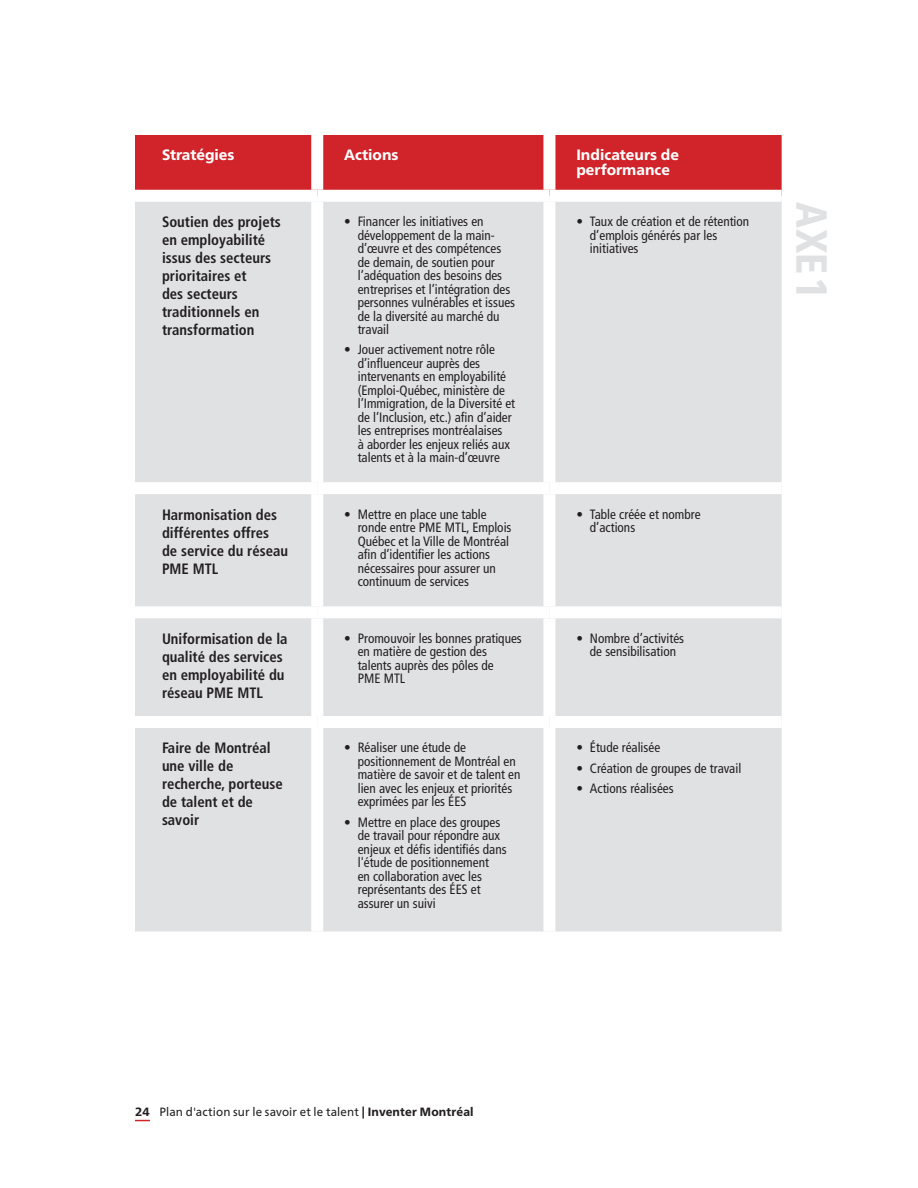
<style>
.page{position:relative;width:918px;height:1188px;background:#fff}
.page>*{position:absolute;margin:0;border:0;box-sizing:border-box;transform-origin:0 0}
.Titre{font:800 condensed 43.5px "Frutiger Neue LT Pro";color:#e0e1e3;scale:.94 1}
.Texte{font:700 condensed 15px/18px "Frutiger";color:#231f20}
.TAB_Enoncé{font:800 15px/15px "Frutiger Neue LT Pro";color:#fff}
.t1{font:condensed 13.5px/13.5px "Frutiger";color:#231f20}
.t2{font:12px "Frutiger Neue LT Pro";letter-spacing:.01em;color:#231f20;scale:.96 1}
.s1{font-weight:800}
</style>
<div class="page">
<svg style="left:135px;top:1120px;width:15px;height:1px"></svg>
<div style="left:135px;top:135px;width:647px;height:55px;background:#d1232a"></div>
<div style="left:135px;top:202px;width:647px;height:730px;background:#e0e1e3"></div>
<div style="left:311px;top:135px;width:12px;height:55px;background:#fff"></div>
<div style="left:543px;top:135px;width:12px;height:55px;background:#fff"></div>
<div style="left:311px;top:202px;width:12px;height:280px;background:#fff"></div>
<div style="left:543px;top:202px;width:12px;height:280px;background:#fff"></div>
<div style="left:311px;top:618px;width:12px;height:98px;background:#fff"></div>
<div style="left:543px;top:618px;width:12px;height:98px;background:#fff"></div>
<div style="left:311px;top:728px;width:12px;height:204px;background:#fff"></div>
<div style="left:543px;top:728px;width:12px;height:204px;background:#fff"></div>
<div style="left:135px;top:482px;width:182px;height:12px;background:#fff"></div>
<div style="left:317px;top:482px;width:232px;height:12px;background:#fff"></div>
<div style="left:549px;top:482px;width:233px;height:12px;background:#fff"></div>
<div style="left:311px;top:494px;width:12px;height:112px;background:#fff"></div>
<div style="left:543px;top:494px;width:12px;height:112px;background:#fff"></div>
<div style="left:135px;top:606px;width:182px;height:12px;background:#fff"></div>
<div style="left:317px;top:606px;width:232px;height:12px;background:#fff"></div>
<div style="left:549px;top:606px;width:233px;height:12px;background:#fff"></div>
<div style="left:135px;top:716px;width:182px;height:12px;background:#fff"></div>
<div style="left:317px;top:716px;width:232px;height:12px;background:#fff"></div>
<div style="left:549px;top:716px;width:233px;height:12px;background:#fff"></div>
<p class="TAB_Enoncé" style="left:162px;top:147px;width:74px">Stratégies</p>
<p class="TAB_Enoncé" style="left:344px;top:147px;width:56px">Actions</p>
<p class="TAB_Enoncé" style="left:576px;top:147px;width:104px">Indicateurs de performance</p>
<p class="Texte" style="left:162px;top:213px;width:120px">Soutien des projets en employabilité issus des secteurs prioritaires et<br>des secteurs traditionnels en transformation</p>
<p class="t1" style="left:358px;top:215px;width:159px;text-indent:-14px">• Financer les initiatives en développement de la main&shy;d’œuvre et des compétences de demain, de soutien pour l’adéquation des besoins des entreprises et l’intégration des personnes vulnérables et issues de la diversité au marché du travail</p>
<p class="t1" style="left:358px;top:343px;width:159px;text-indent:-14px">• Jouer activement notre rôle d’influenceur auprès des intervenants en employabilité (Emploi-Québec, ministère de l’Immigration, de la Diversité et de l’Inclusion, etc.) afin d’aider les entreprises montréalaises<br>à aborder les enjeux reliés aux talents et à la main-d’œuvre</p>
<p class="t1" style="left:590px;top:215px;width:161px;text-indent:-14px">• Taux de création et de rétention d’emplois générés par les initiatives</p>
<p class="Texte" style="left:162px;top:505px;width:128px">Harmonisation des différentes offres de service du réseau<br>PME MTL</p>
<p class="t1" style="left:358px;top:507px;width:155px;text-indent:-14px">• Mettre en place une table ronde entre PME MTL, Emplois<br>Québec et la Ville de Montréal afin d’identifier les actions nécessaires pour assurer un continuum de services</p>
<p class="t1" style="left:590px;top:507px;width:112px;text-indent:-14px">• Table créée et nombre d’actions</p>
<p class="Texte" style="left:162px;top:630px;width:127px">Uniformisation de la qualité des services en employabilité du réseau PME MTL</p>
<p class="t1" style="left:358px;top:631px;width:166px;text-indent:-14px">• Promouvoir les bonnes pratiques en matière de gestion des talents auprès des pôles de<br>PME MTL</p>
<p class="t1" style="left:576px;top:631px;width:109px;text-align:center">• Nombre d’activités de sensibilisation</p>
<p class="Texte" style="left:162px;top:739px;width:122px">Faire de Montréal une ville de recherche, porteuse de talent et de savoir</p>
<p class="t1" style="left:358px;top:741px;width:164px;text-indent:-14px">• Réaliser une étude de positionnement de Montréal en matière de savoir et de talent en lien avec les enjeux et priorités exprimées par les ÉES</p>
<p class="t1" style="left:358px;top:815px;width:150px;text-indent:-14px">• Mettre en place des groupes de travail pour répondre aux enjeux et défis identifiés dans l'étude de positionnement<br>en collaboration avec les représentants des ÉES et assurer un suivi</p>
<p class="t1" style="left:576px;top:741px;width:85px">• Étude réalisée</p>
<p class="t1" style="left:576px;top:761px;width:166px">• Création de groupes de travail</p>
<p class="t1" style="left:576px;top:782px;width:99px">• Actions réalisées</p>
<p class="Titre" style="left:838px;top:202px;width:105px;rotate:90deg">AXE1</p>
<p class="t2" style="left:135px;top:1105px;width:354px"><span class="s1">24</span> Plan d'action sur le savoir et le talent <span class="s1">| Inventer Montréal</span></p>
</div>
